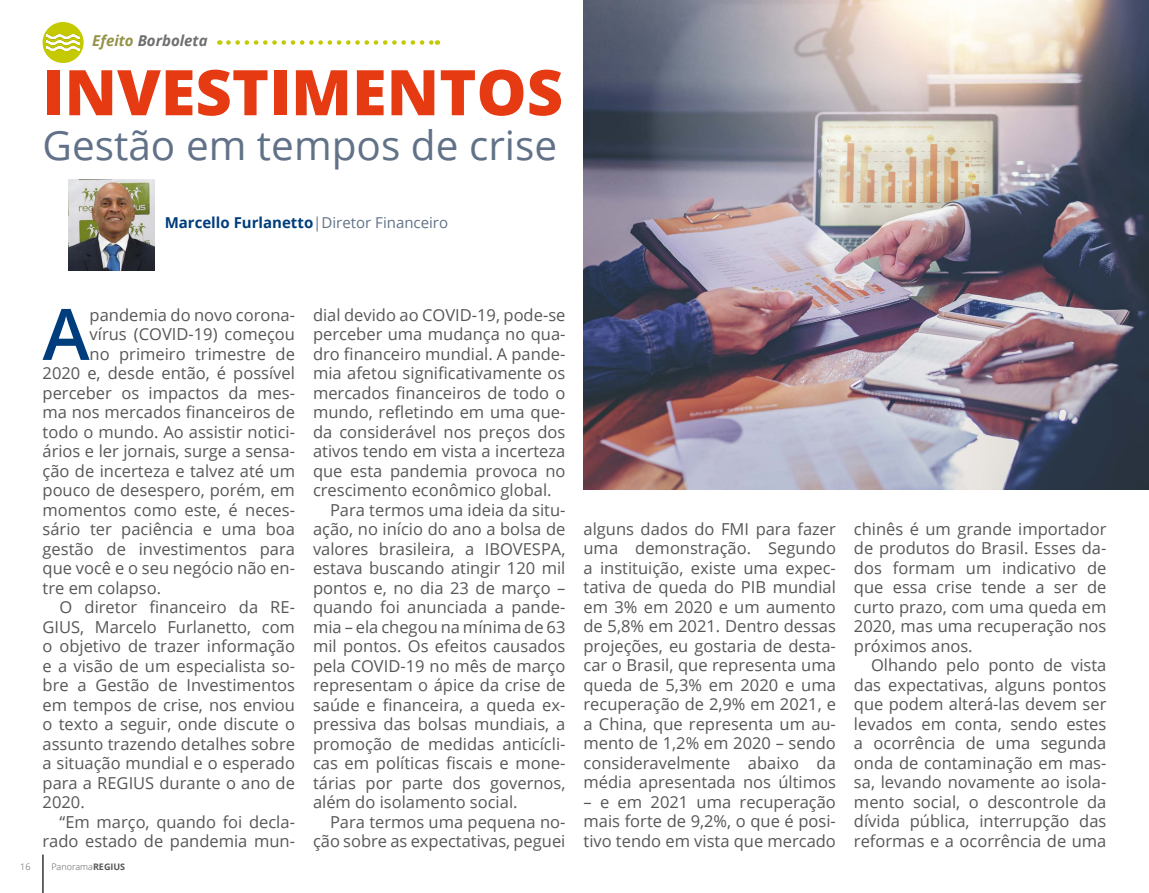
<style>
.page{position:relative;width:1149px;height:893px;background:#fff}
.page>*{position:absolute;margin:0;border:0;box-sizing:border-box;transform-origin:0 0}
.Parágrafo_simples{font:600 71.1px "Open Sans";color:#003d7c}
.t1{font:800 63px "Open Sans";color:#e63a12}
.t2{font:40.5px "Open Sans";color:#617288}
.Parágrafo_simples-2{font:16.5px/19.5px "Open Sans";color:#575756;text-align:justify}
.t3{font:700 15px "Open Sans";color:#003d7c}
.t4{font:italic 700 15px "Open Sans";color:#706f6f}
.t5{font:300 9px "Open Sans";color:#575756}
.s1{color:#949348}
.s2{font-weight:400;color:#617288}
.s3{font-weight:700}
</style>
<div class="page">
<svg style="left:43px;top:854px;width:1px;height:39px"></svg>
<img style="left:68px;top:179px;width:87px;height:92px">
<div style="left:43px;top:22px;width:41px;height:41px;background:#c4c900;border-radius:50%"></div>
<svg style="left:228px;top:40px;width:210px;height:5px"></svg>
<img style="left:583px;top:0;width:565px;height:489px">
<img style="left:46px;top:34px;width:34px;height:17px">
<p class="t4" style="left:92px;top:30px;width:117px"><span class="s1">Efeito</span> Borboleta</p>
<p class="t1" style="left:43px;top:44px;width:522px">INVESTIMENTOS</p>
<p class="t2" style="left:43px;top:118px;width:516px">Gestão em tempos de crise</p>
<p class="t3" style="left:165px;top:212px;width:285px">Marcello Furlanetto<span class="s2">|Diretor Financeiro</span></p>
<p class="Parágrafo_simples" style="left:43px;top:285px;width:49px">A</p>
<p class="Parágrafo_simples-2" style="left:90px;top:305px;width:207px">pandemia do novo corona-</p>
<p class="Parágrafo_simples-2" style="left:90px;top:324px;width:207px">vírus (COVID-19) começou</p>
<p class="Parágrafo_simples-2" style="left:90px;top:344px;width:207px">no primeiro trimestre de</p>
<p class="Parágrafo_simples-2" style="left:43px;top:363px;width:254px">2020 e, desde então, é possível</p>
<p class="Parágrafo_simples-2" style="left:43px;top:383px;width:254px">perceber os impactos da mes-</p>
<p class="Parágrafo_simples-2" style="left:43px;top:402px;width:254px">ma nos mercados financeiros de</p>
<p class="Parágrafo_simples-2" style="left:43px;top:422px;width:254px">todo o mundo. Ao assistir notici-</p>
<p class="Parágrafo_simples-2" style="left:43px;top:441px;width:254px">ários e ler jornais, surge a sensa-</p>
<p class="Parágrafo_simples-2" style="left:43px;top:461px;width:254px">ção de incerteza e talvez até um</p>
<p class="Parágrafo_simples-2" style="left:43px;top:480px;width:254px">pouco de desespero, porém, em</p>
<p class="Parágrafo_simples-2" style="left:43px;top:500px;width:254px">momentos como este, é neces-</p>
<p class="Parágrafo_simples-2" style="left:43px;top:519px;width:254px">sário ter paciência e uma boa</p>
<p class="Parágrafo_simples-2" style="left:43px;top:539px;width:254px">gestão de investimentos para</p>
<p class="Parágrafo_simples-2" style="left:43px;top:558px;width:254px">que você e o seu negócio não en-</p>
<p class="Parágrafo_simples-2" style="left:43px;top:578px;width:120px">tre em colapso.</p>
<p class="Parágrafo_simples-2" style="left:43px;top:597px;width:254px;text-indent:17px">O diretor financeiro da RE-GIUS, Marcelo Furlanetto, com o objetivo de trazer informação e a visão de um especialista so&shy;bre a Gestão de Investimentos em tempos de crise, nos enviou o texto a seguir, onde discute o assunto trazendo detalhes sobre a situação mundial e o esperado para a REGIUS durante o ano de 2020.</p>
<p class="Parágrafo_simples-2" style="left:43px;top:812px;width:254px;text-align:right">“Em março, quando foi decla&shy;rado estado de pandemia mun-</p>
<p class="t5" style="left:20px;top:861px;width:12px">16</p>
<p class="t5" style="left:51px;top:861px;width:75px">Panorama<span class="s3">REGIUS</span></p>
<p class="Parágrafo_simples-2" style="left:313px;top:305px;width:254px">dial devido ao COVID-19, pode-se perceber uma mudança no qua&shy;dro financeiro mundial. A pande&shy;mia afetou significativamente os mercados financeiros de todo o mundo, refletindo em uma que&shy;da considerável nos preços dos ativos tendo em vista a incerteza que esta pandemia provoca no crescimento econômico global.</p>
<p class="Parágrafo_simples-2" style="left:313px;top:500px;width:254px;text-indent:17px">Para termos uma ideia da situ&shy;ação, no início do ano a bolsa de valores brasileira, a IBOVESPA, estava buscando atingir 120 mil pontos e, no dia 23 de março – quando foi anunciada a pande&shy;mia – ela chegou na mínima de 63 mil pontos. Os efeitos causados pela COVID-19 no mês de março representam o ápice da crise de saúde e financeira, a queda ex&shy;pressiva das bolsas mundiais, a promoção de medidas anticícli&shy;cas em políticas fiscais e mone&shy;tárias por parte dos governos, além do isolamento social.</p>
<p class="Parágrafo_simples-2" style="left:313px;top:812px;width:254px;text-align:right">Para termos uma pequena no&shy;ção sobre as expectativas, peguei</p>
<p class="Parágrafo_simples-2" style="left:583px;top:518px;width:254px">alguns dados do FMI para fazer uma demonstração. Segundo a instituição, existe uma expec&shy;tativa de queda do PIB mundial em 3% em 2020 e um aumento de 5,8% em 2021. Dentro dessas projeções, eu gostaria de desta&shy;car o Brasil, que representa uma queda de 5,3% em 2020 e uma recuperação de 2,9% em 2021, e a China, que representa um au&shy;mento de 1,2% em 2020 – sendo consideravelmente abaixo da média apresentada nos últimos</p>
<p class="Parágrafo_simples-2" style="left:583px;top:791px;width:254px">– e em 2021 uma recuperação mais forte de 9,2%, o que é posi&shy;tivo tendo em vista que mercado</p>
<p class="Parágrafo_simples-2" style="left:853px;top:518px;width:254px">chinês é um grande importador de produtos do Brasil. Esses da&shy;dos formam um indicativo de que essa crise tende a ser de curto prazo, com uma queda em 2020, mas uma recuperação nos próximos anos.</p>
<p class="Parágrafo_simples-2" style="left:853px;top:655px;width:254px;text-indent:17px">Olhando pelo ponto de vista das expectativas, alguns pontos que podem alterá-las devem ser levados em conta, sendo estes a ocorrência de uma segunda onda de contaminação em mas&shy;sa, levando novamente ao isola&shy;mento social, o descontrole da dívida pública, interrupção das reformas e a ocorrência de uma</p>
</div>
